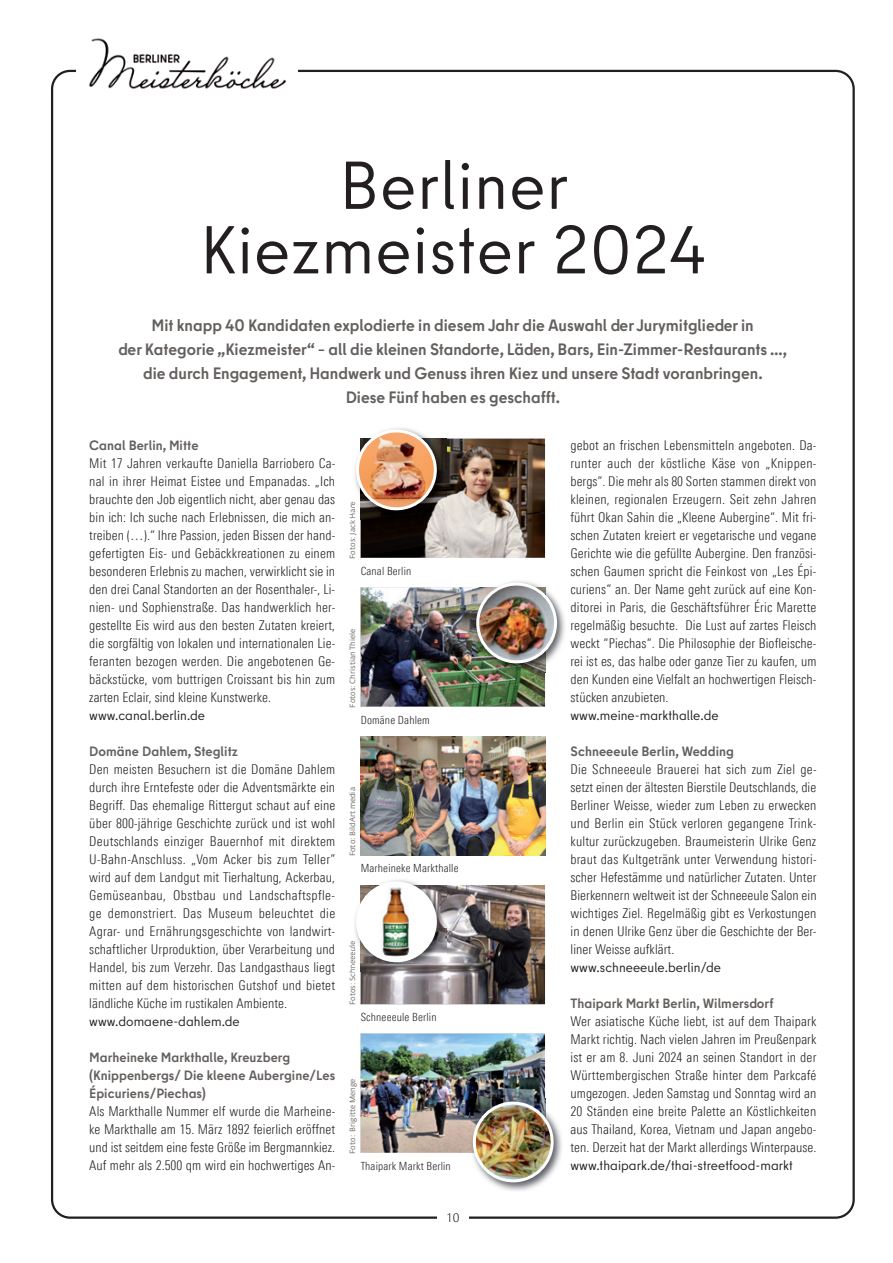
<style>
.page{position:relative;width:893px;height:1263px;background:#fff}
.page>*{position:absolute;margin:0;border:0;box-sizing:border-box;transform-origin:0 0}
.t1{font:67.5px/64.5px "Berlin Type";letter-spacing:.02em;color:#231f20;text-align:center}
.t2{font:700 16.5px/24px "Berlin Type";color:#64605e;text-align:center}
.t3{font:300 13.5px/18px "Linotype Univers 320 Cn";letter-spacing:.005em;color:#231f20;text-align:justify}
.t4{font:700 13.5px/18px "Berlin Type";letter-spacing:.005em;color:#64605e}
.t5{font:13.5px "Berlin Type";letter-spacing:.005em;color:#231f20}
.t6{font:300 12px "Linotype Univers 330";color:#231f20}
.t7{font:300 11.25px "Linotype Univers 320 Cn";letter-spacing:.015em;color:#231f20}
.t8{font:7.5px "Fedra Sans Alt Std";letter-spacing:.005em;color:#64605e}
</style>
<div class="page">
<img style="left:89px;top:38px;width:198px;height:51px">
<img style="left:361px;top:439px;width:184px;height:119px">
<img style="left:355px;top:428px;width:91px;height:92px">
<img style="left:361px;top:439px;width:85px;height:81px">
<img style="left:353px;top:502px;width:3px;height:18px">
<img style="left:358px;top:431px;width:77px;height:78px">
<div style="left:356px;top:429px;width:81px;height:81px;border:3px solid #fff;border-radius:50%"></div>
<img style="left:361px;top:885px;width:184px;height:119px">
<img style="left:361px;top:1033px;width:184px;height:120px">
<img style="left:472px;top:1098px;width:90px;height:93px">
<img style="left:469px;top:1098px;width:76px;height:55px">
<img style="left:474px;top:1103px;width:78px;height:78px">
<div style="left:473px;top:1101px;width:81px;height:81px;border:3px solid #fff;border-radius:50%"></div>
<img style="left:361px;top:587px;width:184px;height:119px">
<img style="left:361px;top:736px;width:184px;height:119px">
<img style="left:355px;top:880px;width:60px;height:91px">
<img style="left:361px;top:885px;width:85px;height:86px">
<img style="left:353px;top:941px;width:2px;height:29px">
<div style="left:357px;top:883px;width:78px;height:78px;background:#fff;border-radius:50%"></div>
<img style="left:365px;top:883px;width:61px;height:78px">
<div style="left:356px;top:881px;width:81px;height:81px;border:3px solid #fff;border-radius:50%"></div>
<img style="left:498px;top:581px;width:67px;height:92px">
<img style="left:473px;top:587px;width:72px;height:86px">
<img style="left:478px;top:584px;width:78px;height:78px;border-radius:39px">
<div style="left:476px;top:583px;width:81px;height:80px;border:3px solid #fff;border-radius:50%"></div>
<h1 class="t1" style="left:200px;top:154px;width:507px">Berliner<br>Kiezmeister 2024</h1>
<p class="t2" style="left:119px;top:313px;width:670px">Mit knapp 40 Kandidaten explodierte in diesem Jahr die Auswahl der Jurymitglieder in<br>der Kategorie „Kiezmeister“ – all die kleinen Standorte, Läden, Bars, Ein-Zimmer-Restaurants …, die durch Engagement, Handwerk und Genuss ihren Kiez und unsere Stadt voranbringen.<br>Diese Fünf haben es geschafft.</p>
<p class="t3" style="left:570px;top:436px;width:247px">gebot an frischen Lebensmitteln angeboten. Da&shy;runter auch der köstliche Käse von „Knippen&shy;bergs“. Die mehr als 80 Sorten stammen direkt von kleinen, regionalen Erzeugern. Seit zehn Jahren führt Okan Sahin die „Kleene Aubergine“. Mit fri&shy;schen Zutaten kreiert er vegetarische und vegane Gerichte wie die gefüllte Aubergine. Den französi&shy;schen Gaumen spricht die Feinkost von „Les Épi&shy;curiens“ an. Der Name geht zurück auf eine Kon&shy;ditorei in Paris, die Geschäftsführer Éric Marette regelmäßig besuchte. Die Lust auf zartes Fleisch weckt “Piechas“. Die Philosophie der Biofleische&shy;rei ist es, das halbe oder ganze Tier zu kaufen, um den Kunden eine Vielfalt an hochwertigen Fleisch&shy;stücken anzubieten.</p>
<p class="t5" style="left:570px;top:707px;width:150px">www.meine-markthalle.de</p>
<p class="t4" style="left:570px;top:742px;width:165px">Schneeeule Berlin, Wedding</p>
<p class="t3" style="left:570px;top:760px;width:248px">Die Schneeeule Brauerei hat sich zum Ziel ge&shy;setzt einen der ältesten Bierstile Deutschlands, die Berliner Weisse, wieder zum Leben zu erwecken und Berlin ein Stück verloren gegangene Trink&shy;kultur zurückzugeben. Braumeisterin Ulrike Genz braut das Kultgetränk unter Verwendung histori&shy;scher Hefestämme und natürlicher Zutaten. Unter Bierkennern weltweit ist der Schneeeule Salon ein wichtiges Ziel. Regelmäßig gibt es Verkostungen in denen Ulrike Genz über die Geschichte der Ber&shy;liner Weisse aufklärt.</p>
<p class="t5" style="left:570px;top:959px;width:152px">www.schneeeule.berlin/de</p>
<p class="t4" style="left:570px;top:994px;width:204px">Thaipark Markt Berlin, Wilmersdorf</p>
<p class="t3" style="left:570px;top:1012px;width:247px">Wer asiatische Küche liebt, ist auf dem Thaipark Markt richtig. Nach vielen Jahren im Preußenpark ist er am 8. Juni 2024 an seinen Standort in der Württembergischen Straße hinter dem Parkcafé umgezogen. Jeden Samstag und Sonntag wird an 20 Ständen eine breite Palette an Köstlichkeiten aus Thailand, Korea, Vietnam und Japan angebo&shy;ten. Derzeit hat der Markt allerdings Winterpause.</p>
<p class="t5" style="left:570px;top:1157px;width:224px">www.thaipark.de/thai-streetfood-markt</p>
<p class="t4" style="left:89px;top:436px;width:111px">Canal Berlin, Mitte</p>
<p class="t3" style="left:89px;top:454px;width:248px">Mit 17 Jahren verkaufte Daniella Barriobero Ca&shy;nal in ihrer Heimat Eistee und Empanadas. „Ich brauchte den Job eigentlich nicht, aber genau das bin ich: Ich suche nach Erlebnissen, die mich an&shy;treiben (…).“ Ihre Passion, jeden Bissen der hand&shy;gefertigten Eis- und Gebäckkreationen zu einem besonderen Erlebnis zu machen, verwirklicht sie in den drei Canal Standorten an der Rosenthaler-, Li&shy;nien- und Sophienstraße. Das handwerklich her&shy;gestellte Eis wird aus den besten Zutaten kreiert, die sorgfältig von lokalen und internationalen Lie&shy;feranten bezogen werden. Die angebotenen Ge&shy;bäckstücke, vom buttrigen Croissant bis hin zum zarten Eclair, sind kleine Kunstwerke.</p>
<p class="t5" style="left:89px;top:707px;width:117px">www.canal.berlin.de</p>
<p class="t4" style="left:89px;top:742px;width:150px">Domäne Dahlem, Steglitz</p>
<p class="t3" style="left:89px;top:760px;width:248px">Den meisten Besuchern ist die Domäne Dahlem durch ihre Erntefeste oder die Adventsmärkte ein Begriff. Das ehemalige Rittergut schaut auf eine über 800-jährige Geschichte zurück und ist wohl Deutschlands einziger Bauernhof mit direktem U-Bahn-Anschluss. „Vom Acker bis zum Teller” wird auf dem Landgut mit Tierhaltung, Ackerbau, Gemüseanbau, Obstbau und Landschaftspfle&shy;ge demonstriert. Das Museum beleuchtet die Agrar- und Ernährungsgeschichte von landwirt&shy;schaftlicher Urproduktion, über Verarbeitung und Handel, bis zum Verzehr. Das Landgasthaus liegt mitten auf dem historischen Gutshof und bietet ländliche Küche im rustikalen Ambiente.</p>
<p class="t5" style="left:89px;top:1013px;width:152px">www.domaene-dahlem.de</p>
<p class="t4" style="left:89px;top:1048px;width:247px">Marheineke Markthalle, Kreuzberg (Knippenbergs/ Die kleene Aubergine/Les<br>Épicuriens/Piechas)</p>
<p class="t3" style="left:89px;top:1102px;width:247px">Als Markthalle Nummer elf wurde die Marheine&shy;ke Markthalle am 15. März 1892 feierlich eröffnet und ist seitdem eine feste Größe im Bergmannkiez.<br>Auf mehr als 2.500 qm wird ein hochwertiges An-</p>
<p class="t8" style="left:348px;top:559px;width:59px;rotate:-90deg">Fotos: Jack Hare</p>
<p class="t7" style="left:361px;top:564px;width:52px">Canal Berlin</p>
<p class="t8" style="left:348px;top:708px;width:80px;rotate:-90deg">Fotos: Christian Thiele</p>
<p class="t7" style="left:361px;top:713px;width:71px">Domäne Dahlem</p>
<p class="t8" style="left:348px;top:856px;width:71px;rotate:-90deg">Foto: BildArt media</p>
<p class="t7" style="left:361px;top:862px;width:99px">Marheineke Markthalle</p>
<p class="t8" style="left:348px;top:1005px;width:66px;rotate:-90deg">Fotos: Schneeeule</p>
<p class="t7" style="left:361px;top:1011px;width:77px">Schneeeule Berlin</p>
<p class="t8" style="left:348px;top:1154px;width:76px;rotate:-90deg">Foto: Brigitte Menge</p>
<p class="t7" style="left:361px;top:1159px;width:92px">Thaipark Markt Berlin</p>
<p class="t6" style="left:446px;top:1210px;width:15px">10</p>
</div>
